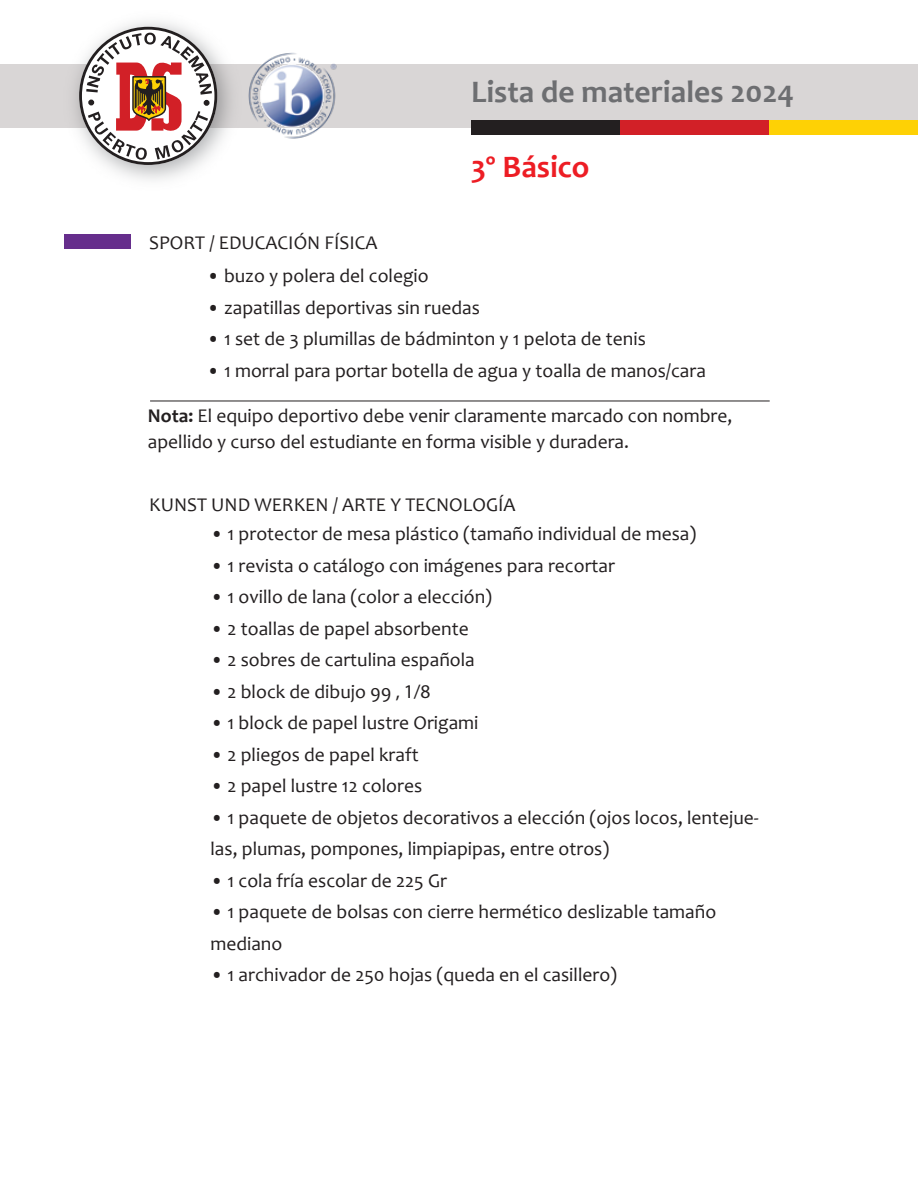
<style>
.page{position:relative;width:918px;height:1188px;background:#fff}
.page>*{position:absolute;margin:0;border:0;box-sizing:border-box;transform-origin:0 0}
.t1{font:700 31.5px "Candara";color:#6d6e71}
.t2{font:700 31.5px "Candara";color:#ed1d24}
.t3{font:19.5px/31.5px "Candara";color:#231f20}
.s1{font-weight:700}
.s2{font-family:"Myriad Pro"}
</style>
<div class="page">
<div style="left:0;top:64px;width:917px;height:64px;background:#d9d6d6"></div>
<div style="left:471px;top:120px;width:149px;height:15px;background:#231f20"></div>
<div style="left:620px;top:120px;width:149px;height:15px;background:#d22027"></div>
<div style="left:769px;top:120px;width:149px;height:15px;background:#fed105"></div>
<img style="left:74px;top:21px;width:157px;height:160px">
<svg style="left:79px;top:27px;width:138px;height:138px"></svg>
<svg style="left:86px;top:33px;width:126px;height:127px"></svg>
<img style="left:248px;top:52px;width:89px;height:87px">
<div style="left:64px;top:234px;width:66px;height:15px;background:#662e8c"></div>
<hr style="left:150px;top:401px;width:620px;height:1px;background:#231f20">
<h1 class="t1" style="left:471px;top:72px;width:325px">Lista de materiales 2024</h1>
<h1 class="t2" style="left:471px;top:147px;width:120px">3º Básico</h1>
<p class="t3" style="left:149px;top:227px;width:230px">SPORT / EDUCACIÓN FÍSICA</p>
<p class="t3" style="left:207px;top:260px;width:223px">• buzo y polera del colegio</p>
<p class="t3" style="left:207px;top:291px;width:275px">• zapatillas deportivas sin ruedas</p>
<p class="t3" style="left:207px;top:323px;width:440px">• 1 set de 3 plumillas de bádminton y 1 pelota de tenis</p>
<p class="t3" style="left:207px;top:354px;width:501px">• 1 morral para portar botella de agua y toalla de manos/cara</p>
<p class="t3" style="left:148px;top:403px;width:586px;line-height:25.5px"><span class="s1">Nota:</span> El equipo deportivo debe venir claramente marcado con nombre, apellido y curso del estudiante en forma visible y duradera.</p>
<p class="t3" style="left:149px;top:489px;width:368px">KUNST UND WERKEN / ARTE Y TECNOLOGÍA</p>
<p class="t3" style="left:210px;top:518px;width:487px">• 1 protector de mesa plástico (tamaño individual de mesa)</p>
<p class="t3" style="left:210px;top:550px;width:406px">• 1 revista o catálogo con imágenes para recortar</p>
<p class="t3" style="left:210px;top:581px;width:283px">• 1 ovillo de lana (color a elección)</p>
<p class="t3" style="left:210px;top:613px;width:260px">• 2 toallas de papel absorbente</p>
<p class="t3" style="left:210px;top:644px;width:266px">• 2 sobres de cartulina española</p>
<p class="t3" style="left:210px;top:676px;width:222px">• 2 block de dibujo 99 <span class="s2">, 1/8</span></p>
<p class="t3" style="left:210px;top:707px;width:270px">• 1 block de papel lustre Origami</p>
<p class="t3" style="left:210px;top:739px;width:210px">• 2 pliegos de papel kraft</p>
<p class="t3" style="left:210px;top:770px;width:213px">• 2 papel lustre 12 colores</p>
<p class="t3" style="left:210px;top:802px;width:550px">• 1 paquete de objetos decorativos a elección (ojos locos, lentejue&shy;las, plumas, pompones, limpiapipas, entre otros)</p>
<p class="t3" style="left:210px;top:865px;width:238px">• 1 cola fría escolar de 225 Gr</p>
<p class="t3" style="left:210px;top:896px;width:507px">• 1 paquete de bolsas con cierre hermético deslizable tamaño mediano</p>
<p class="t3" style="left:210px;top:959px;width:408px">• 1 archivador de 250 hojas (queda en el casillero)</p>
</div>
